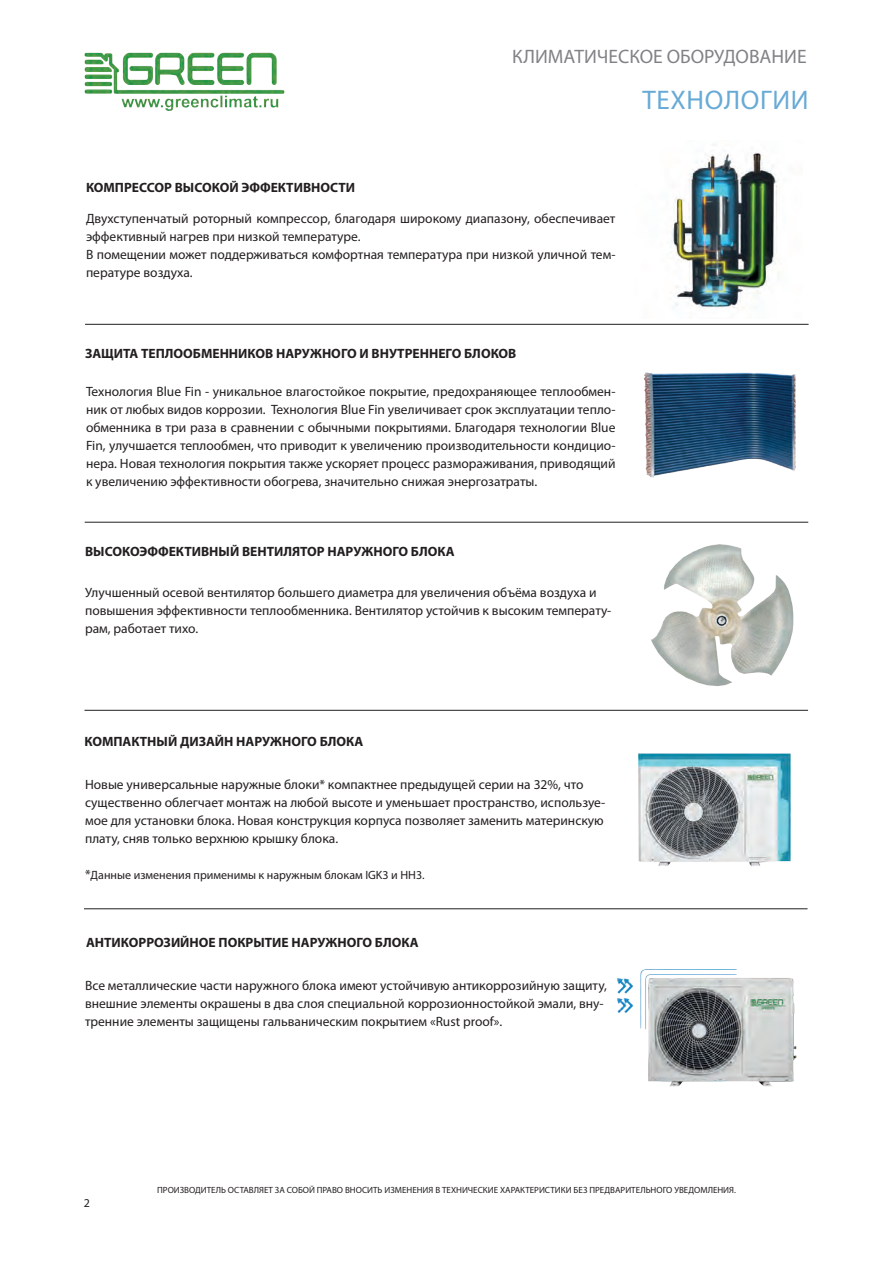
<style>
.page{position:relative;width:893px;height:1263px;background:#fff}
.page>*{position:absolute;margin:0;border:0;box-sizing:border-box;transform-origin:0 0}
.zag1{font:27px "Myriad Pro";letter-spacing:.025em;color:#68aad6}
.t1{font:19.5px "Myriad Pro";color:#808285}
.t2{font:13.5px/18px "Myriad Pro";color:#231f20}
.t3{font:700 13.5px "Myriad Pro";color:#231f20}
.t4{font:12px "Myriad Pro";color:#231f20}
.t5{font:9px "Myriad Pro";color:#231f20}
.s1{font-size:13.5px}
</style>
<div class="page">
<img style="left:670px;top:152px;width:109px;height:157px">
<img style="left:644px;top:372px;width:152px;height:106px">
<img style="left:651px;top:544px;width:143px;height:142px">
<img style="left:638px;top:753px;width:153px;height:113px">
<hr style="left:85px;top:324px;width:724px;height:1px;background:#231f20">
<hr style="left:85px;top:522px;width:723px;height:1px;background:#231f20">
<hr style="left:84px;top:710px;width:724px;height:1px;background:#231f20">
<hr style="left:84px;top:908px;width:723px;height:1px;background:#231f20">
<img style="left:616px;top:969px;width:180px;height:118px">
<img style="left:84px;top:52px;width:201px;height:59px">
<p class="t1" style="left:512px;top:44px;width:296px">КЛИМАТИЧЕСКОЕ ОБОРУДОВАНИЕ</p>
<p class="zag1" style="left:642px;top:83px;width:168px">ТЕХНОЛОГИИ</p>
<p class="t3" style="left:86px;top:179px;width:271px">КОМПРЕССОР ВЫСОКОЙ ЭФФЕКТИВНОСТИ</p>
<p class="t2" style="left:86px;top:209px;width:531px">Двухступенчатый роторный компрессор, благодаря широкому диапазону, обеспечивает эффективный нагрев при низкой температуре.</p>
<p class="t2" style="left:86px;top:245px;width:531px">В помещении может поддерживаться комфортная температура при низкой уличной тем&shy;пературе воздуха.</p>
<p class="t3" style="left:85px;top:344px;width:433px">ЗАЩИТА ТЕПЛООБМЕННИКОВ НАРУЖНОГО И ВНУТРЕННЕГО БЛОКОВ</p>
<p class="t2" style="left:86px;top:383px;width:531px;text-align:justify">Технология Blue Fin - уникальное влагостойкое покрытие, предохраняющее теплообмен&shy;ник от любых видов коррозии. Технология Blue Fin увеличивает срок эксплуатации тепло&shy;обменника в три раза в сравнении с обычными покрытиями. Благодаря технологии Blue Fin, улучшается теплообмен, что приводит к увеличению производительности кондицио&shy;нера. Новая технология покрытия также ускоряет процесс размораживания, приводящий к увеличению эффективности обогрева, значительно снижая энергозатраты.</p>
<p class="t3" style="left:85px;top:543px;width:371px">ВЫСОКОЭФФЕКТИВНЫЙ ВЕНТИЛЯТОР НАРУЖНОГО БЛОКА</p>
<p class="t2" style="left:85px;top:583px;width:528px">Улучшенный осевой вентилятор большего диаметра для увеличения объёма воздуха и повышения эффективности теплообменника. Вентилятор устойчив к высоким температу&shy;рам, работает тихо.</p>
<p class="t3" style="left:84px;top:733px;width:280px">КОМПАКТНЫЙ ДИЗАЙН НАРУЖНОГО БЛОКА</p>
<p class="t2" style="left:85px;top:776px;width:522px">Новые универсальные наружные блоки* компактнее предыдущей серии на 32%, что существенно облегчает монтаж на любой высоте и уменьшает пространство, используе&shy;мое для установки блока. Новая конструкция корпуса позволяет заменить материнскую плату, сняв только верхнюю крышку блока.</p>
<p class="t4" style="left:85px;top:868px;width:341px"><span class="s1">*</span>Данные изменения применимы к наружным блокам IGK3 и HH3.</p>
<p class="t3" style="left:86px;top:933px;width:334px">АНТИКОРРОЗИЙНОЕ ПОКРЫТИЕ НАРУЖНОГО БЛОКА</p>
<p class="t2" style="left:85px;top:976px;width:523px">Все металлические части наружного блока имеют устойчивую антикоррозийную защиту, внешние элементы окрашены в два слоя специальной коррозионностойкой эмали, вну&shy;тренние элементы защищены гальваническим покрытием «Rust proof».</p>
<p class="t4" style="left:84px;top:1195px;width:8px">2</p>
<p class="t5" style="left:157px;top:1184px;width:580px">ПРОИЗВОДИТЕЛЬ ОСТАВЛЯЕТ ЗА СОБОЙ ПРАВО ВНОСИТЬ ИЗМЕНЕНИЯ В ТЕХНИЧЕСКИЕ ХАРАКТЕРИСТИКИ БЕЗ ПРЕДВАРИТЕЛЬНОГО УВЕДОМЛЕНИЯ.</p>
</div>
